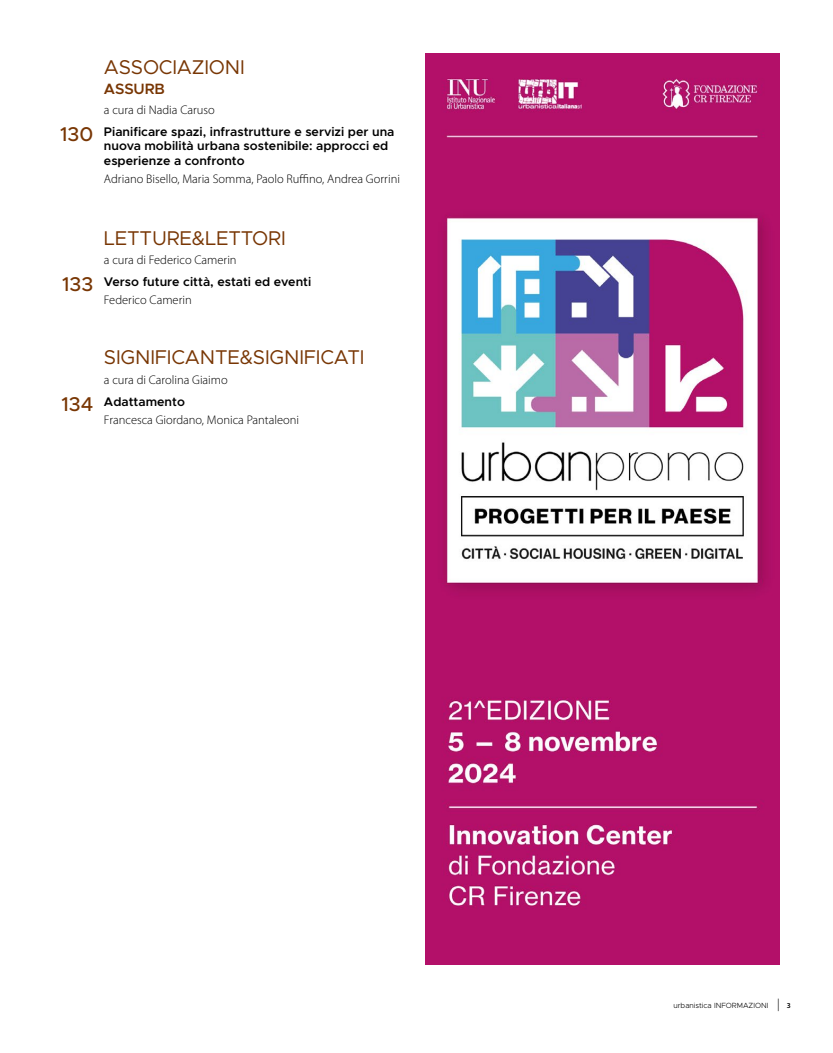
<style>
.page{position:relative;width:833px;height:1053px;background:#fff}
.page>*{position:absolute;margin:0;border:0;box-sizing:border-box;transform-origin:0 0}
.t1{font:20px "Metropolis";letter-spacing:-.01em;color:#783604}
.t2{font:500 20px "Metropolis";color:#783604}
.t3{font:600 15px "Metropolis";letter-spacing:-.01em;color:#783604}
.t4{font:300 12.5px "Myriad Pro";color:#000}
.t5{font:600 12.5px/14.6px "Metropolis";color:#000}
.t6{font:300 7.5px "Metropolis";color:#000}
.s1{font-family:"Myriad Pro";font-size:12.5px}
.s2{font-family:"Myriad Pro";font-weight:600}
</style>
<div class="page">
<img style="left:425px;top:53px;width:355px;height:911px">
<h1 class="t2" style="left:60px;top:121px;width:35px">130</h1>
<h1 class="t1" style="left:104px;top:54px;width:142px">ASSOCIAZIONI</h1>
<p class="t3" style="left:104px;top:80px;width:63px">ASSURB</p>
<p class="t4" style="left:104px;top:103px;width:112px">a cura di Nadia Caruso</p>
<p class="t5" style="left:104px;top:124px;width:292px">Pianificare spazi, infrastrutture e servizi per una nuova mobilità urbana sostenibile: approcci ed esperienze a confronto</p>
<p class="t4" style="left:104px;top:172px;width:297px">Adriano Bisello, Maria Somma, Paolo Ruffino, Andrea Gorrini</p>
<h1 class="t2" style="left:62px;top:272px;width:33px">133</h1>
<h1 class="t1" style="left:104px;top:225px;width:183px">LETTURE&amp;LETTORI</h1>
<p class="t4" style="left:104px;top:253px;width:134px">a cura di Federico Camerin</p>
<p class="t5" style="left:104px;top:274px;width:209px">Verso future città, estati ed eventi</p>
<p class="t4" style="left:104px;top:293px;width:89px">Federico Camerin</p>
<h1 class="t2" style="left:61px;top:391px;width:33px">134</h1>
<h1 class="t1" style="left:104px;top:345px;width:262px">SIGNIFICANTE&amp;SIGNIFICATI</h1>
<p class="t4" style="left:104px;top:373px;width:125px">a cura di Carolina Giaimo</p>
<p class="t5" style="left:104px;top:394px;width:82px">Adattamento</p>
<p class="t4" style="left:104px;top:413px;width:197px">Francesca Giordano, Monica Pantaleoni</p>
<p class="t6" style="left:673px;top:1000px;width:119px">urbanistica INFORMAZIONI <span class="s1">|</span> <span class="s2">3</span></p>
</div>
